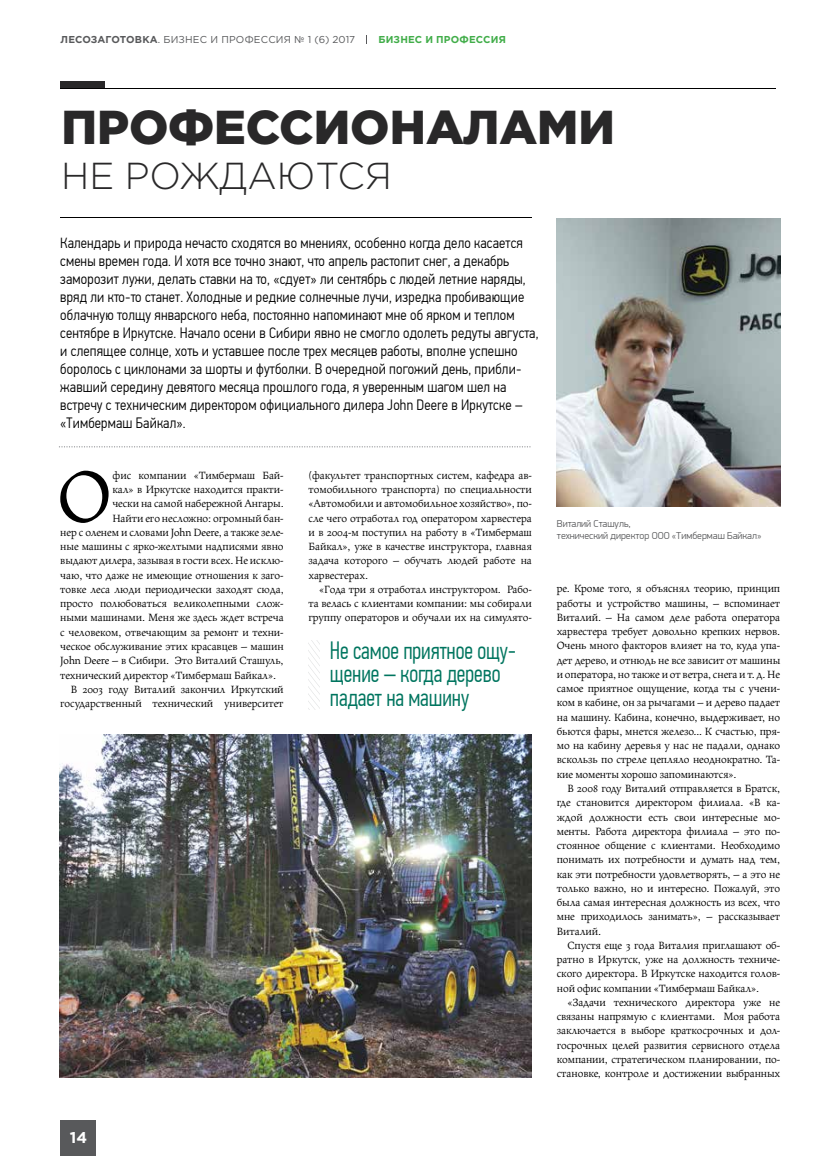
<style>
.page{position:relative;width:837px;height:1156px;background:#fff}
.page>*{position:absolute;margin:0;border:0;box-sizing:border-box;transform-origin:0 0}
.t1{font:81.62px "Maiola Pro";color:#000}
.t2{font:900 47.5px "Gotham Pro";color:#292829}
.t3{font:300 37.5px "Gotham Pro";color:#292829}
.t4{font:300 25px/23.8px "PF Din Text Comp Pro";letter-spacing:-.005em;color:#00755f}
.t5{font:700 15.62px "Gotham Pro";color:#fff}
.t6{font:300 15px/18px "PF Din Text Cond Pro";letter-spacing:.01em;color:#000}
.t7{font:11.88px/14.2px "Maiola Pro";letter-spacing:-.01em;color:#000;text-align:justify}
.t8{font:300 10px/12px "PF Din Display Pro";color:#58595b}
.t9{font:10px "Gotham Pro";letter-spacing:.02em;color:#58595b}
.t10{font:700 10px "Gotham Pro";letter-spacing:.02em;color:#41ad49}
.s1{font-weight:700}
</style>
<div class="page">
<div style="left:60px;top:1120px;width:36px;height:35px;background:#58595b"></div>
<img style="left:60px;top:734px;width:471px;height:342px">
<img style="left:556px;top:219px;width:223px;height:287px">
<hr style="left:60px;top:88px;width:715px;height:1px;background:#000">
<div style="left:60px;top:81px;width:44px;height:7px;background:#292829"></div>
<hr style="left:60px;top:217px;width:471px;height:1px;background:#000">
<svg style="left:59px;top:446px;width:471px;height:1px"></svg>
<svg style="left:308px;top:640px;width:12px;height:69px"></svg>
<p class="t9" style="left:61px;top:34px;width:296px"><span class="s1">ЛЕСОЗАГОТОВКА</span>. БИЗНЕС И ПРОФЕССИЯ № 1 (6) 2017</p>
<p class="t10" style="left:378px;top:33px;width:129px">БИЗНЕС И ПРОФЕССИЯ</p>
<h2 class="t2" style="left:61px;top:100px;width:555px">ПРОФЕССИОНАЛАМИ</h2>
<h3 class="t3" style="left:61px;top:155px;width:332px">НЕ РОЖДАЮТСЯ</h3>
<p class="t6" style="left:60px;top:233px;width:479px">Календарь и природа нечасто сходятся во мнениях, особенно когда дело касается смены времен года. И хотя все точно знают, что апрель растопит снег, а декабрь заморозит лужи, делать ставки на то, «сдует» ли сентябрь с людей летние наряды, вряд ли кто-то станет. Холодные и редкие солнечные лучи, изредка пробивающие облачную толщу январского неба, постоянно напоминают мне об ярком и теплом сентябре в Иркутске. Начало осени в Сибири явно не смогло одолеть редуты августа, и слепящее солнце, хоть и уставшее после трех месяцев работы, вполне успешно боролось с циклонами за шорты и футболки. В очередной погожий день, прибли&shy;жавший середину девятого месяца прошлого года, я уверенным шагом шел на встречу с техническим директором официального дилера John Deere в Иркутске – «Тимбермаш Байкал».</p>
<h1 class="t1" style="left:57px;top:453px;width:56px">О</h1>
<p class="t7" style="left:112px;top:468px;width:173px">фис компании «Тимбермаш Бай-</p>
<p class="t7" style="left:112px;top:482px;width:173px">кал» в Иркутске находится практи-</p>
<p class="t7" style="left:112px;top:497px;width:173px">чески на самой набережной Ангары.</p>
<p class="t7" style="left:112px;top:511px;width:173px">Найти его несложно: огромный бан-</p>
<p class="t7" style="left:60px;top:525px;width:225px">нер с оленем и словами John Deere, а также зеле-</p>
<p class="t7" style="left:60px;top:539px;width:225px">ные машины с ярко-желтыми надписями явно</p>
<p class="t7" style="left:60px;top:554px;width:225px">выдают дилера, зазывая в гости всех. Не исклю-</p>
<p class="t7" style="left:60px;top:568px;width:225px">чаю, что даже не имеющие отношения к заго-</p>
<p class="t7" style="left:60px;top:582px;width:225px">товке леса люди периодически заходят сюда,</p>
<p class="t7" style="left:60px;top:596px;width:225px">просто полюбоваться великолепными слож-</p>
<p class="t7" style="left:60px;top:611px;width:225px">ными машинами. Меня же здесь ждет встреча</p>
<p class="t7" style="left:60px;top:625px;width:225px">с человеком, отвечающим за ремонт и техни-</p>
<p class="t7" style="left:60px;top:639px;width:225px">ческое обслуживание этих красавцев – машин</p>
<p class="t7" style="left:60px;top:653px;width:225px">John Deere – в Сибири. Это Виталий Сташуль,</p>
<p class="t7" style="left:60px;top:668px;width:217px">технический директор «Тимбермаш Байкал».</p>
<p class="t7" style="left:71px;top:682px;width:214px">В 2003 году Виталий закончил Иркутский</p>
<p class="t7" style="left:60px;top:696px;width:225px">государственный технический университет</p>
<p class="t7" style="left:308px;top:468px;width:225px">(факультет транспортных систем, кафедра ав&shy;томобильного транспорта) по специальности «Автомобили и автомобильное хозяйство», по&shy;сле чего отработал год оператором харвестера и в 2004-м поступил на работу в «Тимбермаш Байкал», уже в качестве инструктора, главная задача которого – обучать людей работе на харвестерах.</p>
<p class="t7" style="left:308px;top:582px;width:225px;text-indent:11px">«Года три я отработал инструктором. Рабо&shy;та велась с клиентами компании: мы собирали группу операторов и обучали их на симулято-</p>
<h3 class="t4" style="left:330px;top:638px;width:188px">Не самое приятное ощу&shy;щение – когда дерево падает на машину</h3>
<p class="t8" style="left:556px;top:518px;width:206px">Виталий Сташуль,<br>технический директор ООО «Тимбермаш Байкал»</p>
<p class="t7" style="left:556px;top:581px;width:225px">ре. Кроме того, я объяснял теорию, принцип работы и устройство машины, – вспоминает Виталий. – На самом деле работа оператора харвестера требует довольно крепких нервов.<br>Очень много факторов влияет на то, куда упа&shy;дет дерево, и отнюдь не все зависит от машины и оператора, но также и от ветра, снега и т. д. Не самое приятное ощущение, когда ты с учени&shy;ком в кабине, он за рычагами – и дерево падает на машину. Кабина, конечно, выдерживает, но бьются фары, мнется железо… К счастью, пря&shy;мо на кабину деревья у нас не падали, однако вскользь по стреле цепляло неоднократно. Та&shy;кие моменты хорошо запоминаются».</p>
<p class="t7" style="left:556px;top:781px;width:225px;text-indent:11px">В 2008 году Виталий отправляется в Братск, где становится директором филиала. «В ка&shy;ждой должности есть свои интересные мо&shy;менты. Работа директора филиала – это по&shy;стоянное общение с клиентами. Необходимо понимать их потребности и думать над тем, как эти потребности удовлетворять, – а это не только важно, но и интересно. Пожалуй, это была самая интересная должность из всех, что мне приходилось занимать», – рассказывает Виталий.</p>
<p class="t7" style="left:556px;top:938px;width:225px;text-indent:11px">Спустя еще 3 года Виталия приглашают об&shy;ратно в Иркутск, уже на должность техниче&shy;ского директора. В Иркутске находится голов&shy;ной офис компании «Тимбермаш Байкал».</p>
<p class="t7" style="left:556px;top:995px;width:225px;text-indent:11px">«Задачи технического директора уже не связаны напрямую с клиентами. Моя работа заключается в выборе краткосрочных и дол&shy;госрочных целей развития сервисного отдела компании, стратегическом планировании, по&shy;становке, контроле и достижении выбранных</p>
<h3 class="t5" style="left:70px;top:1128px;width:19px">14</h3>
</div>
